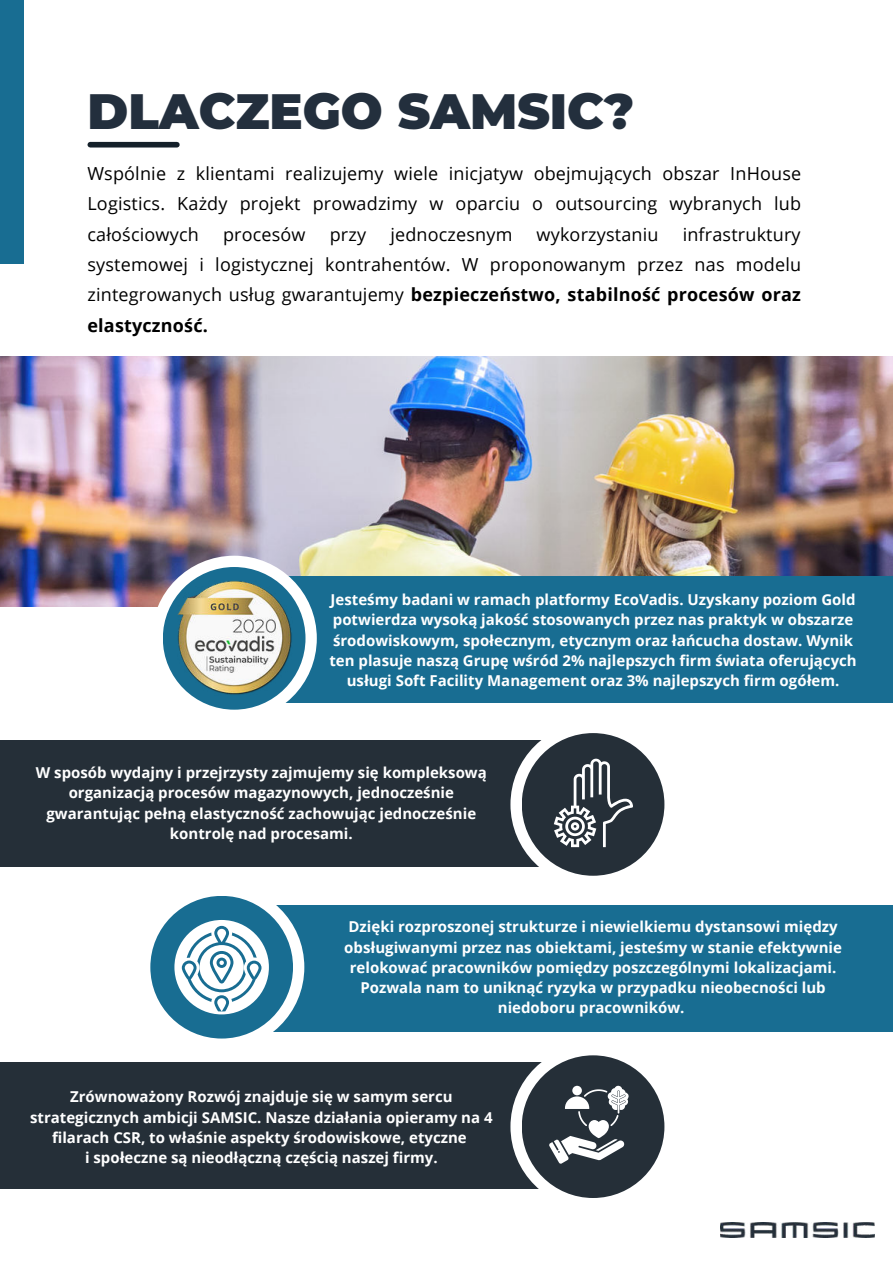
<style>
.page{position:relative;width:893px;height:1264px;background:#fff}
.page>*{position:absolute;margin:0;border:0;box-sizing:border-box;transform-origin:0 0}
.t1{font:900 49.5px "Montserrat";color:#232f3d}
.t2{font:18px/30.3px "Open Sans";letter-spacing:.01em;color:#000;text-align:justify}
.t3{font:700 15px/20.2px "Open Sans";color:#fff;text-align:center}
.s1{font-weight:700}
</style>
<div class="page">
<div style="left:0;top:0;width:24px;height:264px;background:#186d92"></div>
<img style="left:0;top:357px;width:892px;height:249px">
<div style="left:218px;top:576px;width:674px;height:127px;background:#186d92"></div>
<div style="left:151px;top:555px;width:166px;height:166px;background:#fff;border-radius:50%"></div>
<div style="left:163px;top:567px;width:142px;height:142px;background:#186d92;border-radius:50%"></div>
<div style="left:0;top:739px;width:609px;height:127px;background:#252f38"></div>
<div style="left:510px;top:721px;width:165px;height:166px;background:#fff;border-radius:50%"></div>
<div style="left:521px;top:733px;width:143px;height:142px;background:#252f38;border-radius:50%"></div>
<div style="left:90px;top:142px;width:87px;height:5px;background:#14202a"></div>
<div style="left:205px;top:905px;width:687px;height:127px;background:#186d92"></div>
<div style="left:139px;top:884px;width:165px;height:165px;background:#fff;border-radius:50%"></div>
<div style="left:150px;top:895px;width:143px;height:143px;background:#186d92;border-radius:50%"></div>
<img style="left:720px;top:1222px;width:154px;height:15px">
<div style="left:0;top:1061px;width:609px;height:127px;background:#252f38"></div>
<div style="left:510px;top:1044px;width:165px;height:165px;background:#fff;border-radius:50%"></div>
<div style="left:521px;top:1055px;width:143px;height:142px;background:#252f38;border-radius:50%"></div>
<svg style="left:549px;top:1085px;width:79px;height:78px"></svg>
<svg style="left:174px;top:920px;width:95px;height:94px"></svg>
<svg style="left:217px;top:998px;width:9px;height:13px"></svg>
<svg style="left:250px;top:963px;width:8px;height:13px"></svg>
<svg style="left:554px;top:758px;width:79px;height:89px"></svg>
<img style="left:178px;top:580px;width:114px;height:115px">
<h1 class="t1" style="left:87px;top:74px;width:548px">DLACZEGO SAMSIC?</h1>
<p class="t2" style="left:87px;top:158px;width:715px">Wspólnie z klientami realizujemy wiele inicjatyw obejmujących obszar InHouse Logistics. Każdy projekt prowadzimy w oparciu o outsourcing wybranych lub całościowych</p>
<p class="t2" style="left:223px;top:218px;width:84px">procesów</p>
<p class="t2" style="left:330px;top:218px;width:38px">przy</p>
<p class="t2" style="left:390px;top:218px;width:124px">jednoczesnym</p>
<p class="t2" style="left:536px;top:218px;width:123px">wykorzystaniu</p>
<p class="t2" style="left:87px;top:218px;width:715px;text-indent:595px">infrastruktury systemowej i logistycznej kontrahentów. W proponowanym przez nas modelu zintegrowanych usług gwarantujemy <span class="s1">bezpieczeństwo, stabilność procesów oraz elastyczność.</span></p>
<p class="t3" style="left:329px;top:589px;width:528px">Jesteśmy badani w ramach platformy EcoVadis. Uzyskany poziom Gold potwierdza wysoką jakość stosowanych przez nas praktyk w obszarze środowiskowym, społecznym, etycznym oraz łańcucha dostaw. Wynik ten plasuje naszą Grupę wśród 2% najlepszych firm świata oferujących usługi Soft Facility Management oraz 3% najlepszych firm ogółem.</p>
<p class="t3" style="left:36px;top:762px;width:452px">W sposób wydajny i przejrzysty zajmujemy się kompleksową organizacją procesów magazynowych, jednocześnie gwarantując pełną elastyczność zachowując jednocześnie kontrolę nad procesami.</p>
<p class="t3" style="left:344px;top:916px;width:499px">Dzięki rozproszonej strukturze i niewielkiemu dystansowi między obsługiwanymi przez nas obiektami, jesteśmy w stanie efektywnie relokować pracowników pomiędzy poszczególnymi lokalizacjami.<br>Pozwala nam to uniknąć ryzyka w przypadku nieobecności lub niedoboru pracowników.</p>
<p class="t3" style="left:30px;top:1086px;width:464px">Zrównoważony Rozwój znajduje się w samym sercu strategicznych ambicji SAMSIC. Nasze działania opieramy na 4 filarach CSR, to właśnie aspekty środowiskowe, etyczne<br>i społeczne są nieodłączną częścią naszej firmy.</p>
</div>
